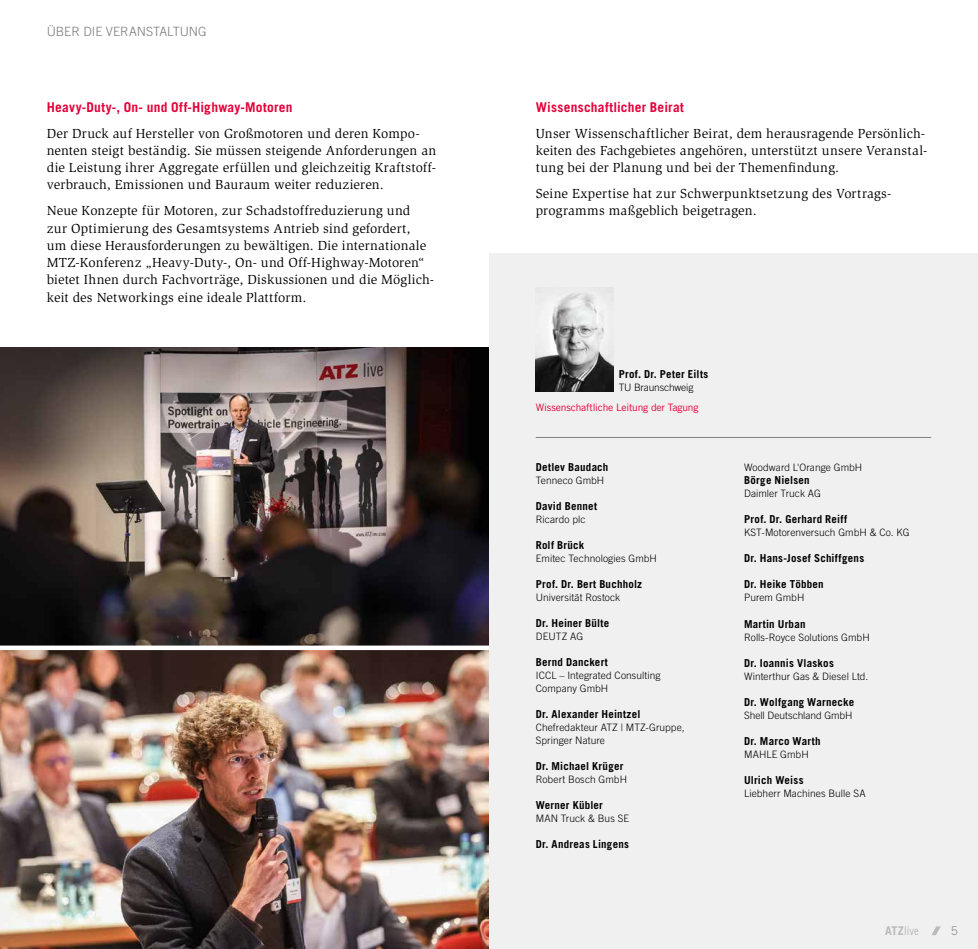
<style>
.page{position:relative;width:978px;height:949px;background:#fff}
.page>*{position:absolute;margin:0;border:0;box-sizing:border-box;transform-origin:0 0}
.t1{font:13.5px/17.2px "Slimbach Std";letter-spacing:.015em;color:#000}
.t2{font:700 13.5px "Trade Gothic LT Std";letter-spacing:.015em;color:#e40039}
.t3{font:300 12.75px "Trade Gothic LT Std";color:#7a7b7a}
.t4{font:12px "Trade Gothic LT Std Cn 18";color:#b9baba}
.t5{font:300 12px "Trade Gothic LT Std";color:#868786}
.t6{font:700 10.95px "Trade Gothic LT Std";letter-spacing:.02em;color:#000}
.t7{font:300 10.2px/12.8px "Trade Gothic LT Std";letter-spacing:.005em;color:#000}
.t8{font:10.2px "Trade Gothic LT Std";letter-spacing:-.015em;color:#e40039}
.t9{font:300 10.2px "Trade Gothic LT Std";letter-spacing:-.015em;color:#000}
.s1{font-family:"Trade Gothic LT Std";font-weight:700}
</style>
<div class="page">
<div style="left:489px;top:253px;width:489px;height:695px;background:#f0f0f0"></div>
<svg style="left:932px;top:926px;width:9px;height:8px"></svg>
<hr style="left:536px;top:437px;width:395px;height:1px;background:#808285">
<img style="left:0;top:347px;width:489px;height:601px">
<img style="left:536px;top:287px;width:77px;height:104px">
<div style="left:0;top:645px;width:489px;height:5px;background:#fff"></div>
<p class="t3" style="left:47px;top:24px;width:161px">ÜBER DIE VERANSTALTUNG</p>
<p class="t2" style="left:47px;top:99px;width:247px">Heavy-Duty-, On- und Off-Highway-Motoren</p>
<p class="t1" style="left:47px;top:124px;width:391px">Der Druck auf Hersteller von Großmotoren und deren Kompo&shy;nenten steigt beständig. Sie müssen steigende Anforderungen an die Leistung ihrer Aggregate erfüllen und gleichzeitig Kraftstoff&shy;verbrauch, Emissionen und Bauraum weiter reduzieren.</p>
<p class="t1" style="left:47px;top:202px;width:389px">Neue Konzepte für Motoren, zur Schadstoffreduzierung und zur Optimierung des Gesamtsystems Antrieb sind gefordert,<br>um diese Herausforderungen zu bewältigen. Die internationale MTZ-Konferenz „Heavy-Duty-, On- und Off-Highway-Motoren“ bietet Ihnen durch Fachvorträge, Diskussionen und die Möglich&shy;keit des Networkings eine ideale Plattform.</p>
<p class="t2" style="left:536px;top:99px;width:150px">Wissenschaftlicher Beirat</p>
<p class="t1" style="left:536px;top:125px;width:393px">Unser Wissenschaftlicher Beirat, dem herausragende Persönlich&shy;keiten des Fachgebietes angehören, unterstützt unsere Veranstal&shy;tung bei der Planung und bei der Themenfindung.</p>
<p class="t1" style="left:536px;top:185px;width:357px">Seine Expertise hat zur Schwerpunktsetzung des Vortrags&shy;programms maßgeblich beigetragen.</p>
<p class="t6" style="left:619px;top:367px;width:91px">Prof. Dr. Peter Eilts</p>
<p class="t9" style="left:619px;top:381px;width:76px">TU Braunschweig</p>
<p class="t8" style="left:536px;top:401px;width:164px">Wissenschaftliche Leitung der Tagung</p>
<p class="t6" style="left:536px;top:460px;width:74px">Detlev Baudach</p>
<p class="t7" style="left:536px;top:473px;width:70px">Tenneco GmbH</p>
<p class="t6" style="left:536px;top:499px;width:63px">David Bennet</p>
<p class="t7" style="left:536px;top:512px;width:51px">Ricardo plc</p>
<p class="t6" style="left:536px;top:538px;width:50px">Rolf Brück</p>
<p class="t7" style="left:536px;top:551px;width:123px">Emitec Technologies GmbH</p>
<p class="t6" style="left:536px;top:577px;width:108px">Prof. Dr. Bert Buchholz</p>
<p class="t7" style="left:536px;top:590px;width:86px">Universität Rostock</p>
<p class="t6" style="left:536px;top:616px;width:75px">Dr. Heiner Bülte</p>
<p class="t7" style="left:536px;top:629px;width:49px">DEUTZ AG</p>
<p class="t6" style="left:536px;top:655px;width:74px">Bernd Danckert</p>
<p class="t7" style="left:536px;top:668px;width:126px">ICCL – Integrated Consulting<br>Company GmbH</p>
<p class="t6" style="left:536px;top:707px;width:106px">Dr. Alexander Heintzel</p>
<p class="t7" style="left:536px;top:720px;width:150px">Chefredakteur ATZ | MTZ-Gruppe,<br>Springer Nature</p>
<p class="t6" style="left:536px;top:759px;width:89px">Dr. Michael Krüger</p>
<p class="t7" style="left:536px;top:772px;width:93px">Robert Bosch GmbH</p>
<p class="t6" style="left:536px;top:798px;width:69px">Werner Kübler</p>
<p class="t7" style="left:536px;top:811px;width:95px">MAN Truck &amp; Bus SE</p>
<p class="t6" style="left:536px;top:837px;width:95px">Dr. Andreas Lingens</p>
<p class="t7" style="left:744px;top:460px;width:120px">Woodward L'Orange GmbH</p>
<p class="t6" style="left:744px;top:473px;width:67px">Börge Nielsen</p>
<p class="t7" style="left:744px;top:486px;width:78px">Daimler Truck AG</p>
<p class="t6" style="left:744px;top:512px;width:105px">Prof. Dr. Gerhard Reiff</p>
<p class="t7" style="left:744px;top:525px;width:167px">KST-Motorenversuch GmbH &amp; Co. KG</p>
<p class="t6" style="left:744px;top:551px;width:122px">Dr. Hans-Josef Schiffgens</p>
<p class="t6" style="left:744px;top:577px;width:81px">Dr. Heike Többen</p>
<p class="t7" style="left:744px;top:591px;width:62px">Purem GmbH</p>
<p class="t6" style="left:744px;top:617px;width:63px">Martin Urban</p>
<p class="t7" style="left:744px;top:630px;width:127px">Rolls-Royce Solutions GmbH</p>
<p class="t6" style="left:744px;top:656px;width:91px">Dr. Ioannis Vlaskos</p>
<p class="t7" style="left:744px;top:669px;width:126px">Winterthur Gas &amp; Diesel Ltd.</p>
<p class="t6" style="left:744px;top:695px;width:112px">Dr. Wolfgang Warnecke</p>
<p class="t7" style="left:744px;top:708px;width:110px">Shell Deutschland GmbH</p>
<p class="t6" style="left:744px;top:734px;width:78px">Dr. Marco Warth</p>
<p class="t7" style="left:744px;top:747px;width:66px">MAHLE GmbH</p>
<p class="t6" style="left:744px;top:773px;width:61px">Ulrich Weiss</p>
<p class="t7" style="left:744px;top:786px;width:123px">Liebherr Machines Bulle SA</p>
<p class="t4" style="left:885px;top:923px;width:35px"><span class="s1">ATZ</span>live</p>
<p class="t5" style="left:951px;top:923px;width:8px">5</p>
</div>
